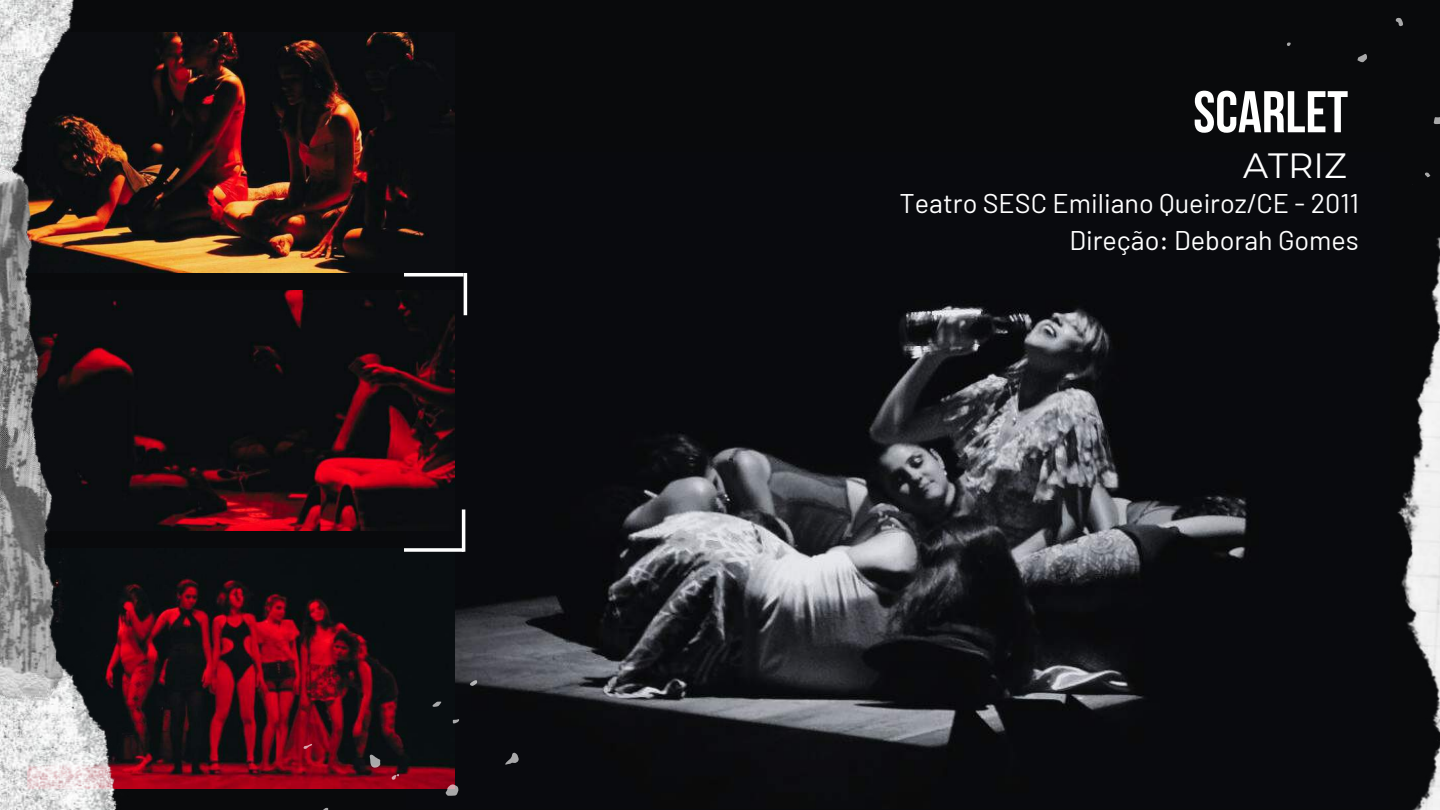
<style>
.page{position:relative;width:1440px;height:810px;background:#090a0c}
.page>*{position:absolute;margin:0;border:0;box-sizing:border-box;transform-origin:0 0}
.t1{font:58.7px "Bebas Neue Cyrillic";color:#fff}
.t2{font:35px "Montserrat";color:#fff}
.t3{font:27px/37.5px "Barlow";color:#fff;text-align:right}
</style>
<div class="page">
<img style="left:455px;top:273px;width:792px;height:475px">
<img style="left:145px;top:290px;width:310px;height:240px">
<img style="left:145px;top:578px;width:310px;height:211px">
<img style="left:145px;top:33px;width:310px;height:240px">
<img style="left:1397px;top:237px;width:43px;height:573px">
<img style="left:0;top:0;width:145px;height:810px">
<img style="left:0;top:153px;width:81px;height:551px">
<svg style="left:404px;top:273px;width:60px;height:4px"></svg>
<hr style="left:464px;top:273px;width:3px;height:42px;background:#fff">
<hr style="left:462px;top:510px;width:3px;height:42px;background:#fff">
<svg style="left:404px;top:548px;width:60px;height:4px"></svg>
<svg style="left:1425px;top:172px;width:6px;height:6px"></svg>
<svg style="left:1433px;top:117px;width:7px;height:7px"></svg>
<svg style="left:1357px;top:54px;width:10px;height:9px"></svg>
<svg style="left:1395px;top:17px;width:8px;height:10px"></svg>
<svg style="left:1286px;top:42px;width:5px;height:4px"></svg>
<svg style="left:443px;top:782px;width:16px;height:14px"></svg>
<svg style="left:367px;top:752px;width:16px;height:17px"></svg>
<svg style="left:505px;top:752px;width:14px;height:13px"></svg>
<svg style="left:323px;top:807px;width:6px;height:3px"></svg>
<svg style="left:432px;top:700px;width:10px;height:8px"></svg>
<svg style="left:469px;top:680px;width:9px;height:7px"></svg>
<svg style="left:452px;top:717px;width:8px;height:7px"></svg>
<svg style="left:303px;top:743px;width:10px;height:7px"></svg>
<svg style="left:391px;top:774px;width:9px;height:7px"></svg>
<h1 class="t1" style="left:1193px;top:88px;width:156px">SCARLET</h1>
<p class="t2" style="left:1243px;top:145px;width:105px">ATRIZ</p>
<p class="t3" style="left:899px;top:183px;width:461px">Teatro SESC Emiliano Queiroz/CE - 2011<br>Direção: Deborah Gomes</p>
</div>
